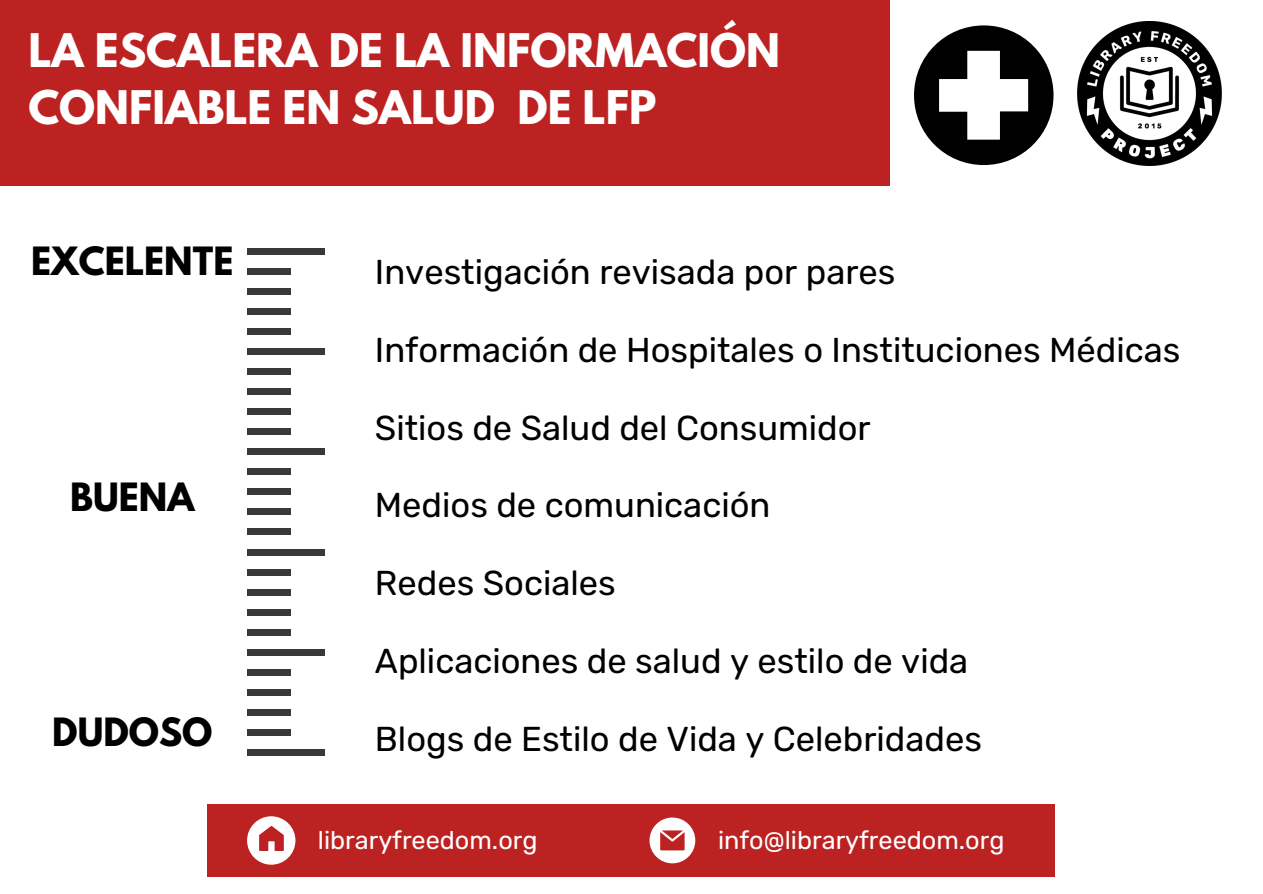
<style>
.page{position:relative;width:1263px;height:894px;background:#fff}
.page>*{position:absolute;margin:0;border:0;box-sizing:border-box;transform-origin:0 0}
.t1{font:700 40.95px/57.3px "League Spartan";color:#fff}
.t2{font:34.5px "Rubik";color:#000}
.t3{font:700 34.5px "League Spartan";color:#000}
.t4{font:25.35px "Rubik";color:#fff}
</style>
<div class="page">
<div style="left:208px;top:804px;width:847px;height:72px;background:#bd2222"></div>
<svg style="left:247px;top:816px;width:48px;height:48px"></svg>
<svg style="left:649px;top:817px;width:46px;height:46px"></svg>
<div style="left:0;top:0;width:889px;height:186px;background:#bd2222"></div>
<svg style="left:914px;top:25px;width:139px;height:140px"></svg>
<img style="left:1078px;top:21px;width:144px;height:144px">
<div style="left:247px;top:248px;width:78px;height:6px;background:#3a3939"></div>
<div style="left:247px;top:268px;width:44px;height:6px;background:#3a3939"></div>
<div style="left:247px;top:288px;width:44px;height:6px;background:#3a3939"></div>
<div style="left:247px;top:308px;width:44px;height:6px;background:#3a3939"></div>
<div style="left:247px;top:328px;width:44px;height:6px;background:#3a3939"></div>
<div style="left:247px;top:348px;width:78px;height:7px;background:#3a3939"></div>
<div style="left:247px;top:368px;width:44px;height:7px;background:#3a3939"></div>
<div style="left:247px;top:388px;width:44px;height:7px;background:#3a3939"></div>
<div style="left:247px;top:408px;width:44px;height:7px;background:#3a3939"></div>
<div style="left:247px;top:428px;width:44px;height:6px;background:#3a3939"></div>
<div style="left:247px;top:448px;width:78px;height:7px;background:#3a3939"></div>
<div style="left:247px;top:468px;width:44px;height:7px;background:#3a3939"></div>
<div style="left:247px;top:488px;width:44px;height:7px;background:#3a3939"></div>
<div style="left:247px;top:508px;width:44px;height:7px;background:#3a3939"></div>
<div style="left:247px;top:528px;width:44px;height:7px;background:#3a3939"></div>
<div style="left:247px;top:548px;width:78px;height:7px;background:#3a3939"></div>
<div style="left:247px;top:568px;width:44px;height:7px;background:#3a3939"></div>
<div style="left:247px;top:588px;width:44px;height:7px;background:#3a3939"></div>
<div style="left:247px;top:608px;width:44px;height:7px;background:#3a3939"></div>
<div style="left:247px;top:628px;width:44px;height:7px;background:#3a3939"></div>
<div style="left:247px;top:649px;width:78px;height:6px;background:#3a3939"></div>
<div style="left:247px;top:749px;width:78px;height:6px;background:#3a3939"></div>
<div style="left:247px;top:668px;width:44px;height:7px;background:#3a3939"></div>
<div style="left:247px;top:688px;width:44px;height:7px;background:#3a3939"></div>
<div style="left:247px;top:708px;width:44px;height:7px;background:#3a3939"></div>
<div style="left:247px;top:728px;width:44px;height:7px;background:#3a3939"></div>
<h2 class="t1" style="left:28px;top:27px;width:753px">LA ESCALERA DE LA INFORMACIÓN<br>CONFIABLE EN SALUD DE LFP</h2>
<p class="t3" style="left:31px;top:244px;width:204px">EXCELENTE</p>
<h3 class="t3" style="left:70px;top:479px;width:126px">BUENA</h3>
<h2 class="t3" style="left:52px;top:715px;width:162px">DUDOSO</h2>
<p class="t2" style="left:375px;top:252px;width:522px">Investigación revisada por pares</p>
<p class="t2" style="left:375px;top:329px;width:807px">Información de Hospitales o Instituciones Médicas</p>
<p class="t2" style="left:375px;top:407px;width:497px">Sitios de Salud del Consumidor</p>
<p class="t2" style="left:375px;top:485px;width:397px">Medios de comunicación</p>
<p class="t2" style="left:375px;top:562px;width:242px">Redes Sociales</p>
<p class="t2" style="left:375px;top:640px;width:595px">Aplicaciones de salud y estilo de vida</p>
<p class="t2" style="left:375px;top:718px;width:609px">Blogs de Estilo de Vida y Celebridades</p>
<p class="t4" style="left:318px;top:824px;width:221px">libraryfreedom.org</p>
<p class="t4" style="left:718px;top:824px;width:288px">info@libraryfreedom.org</p>
</div>
